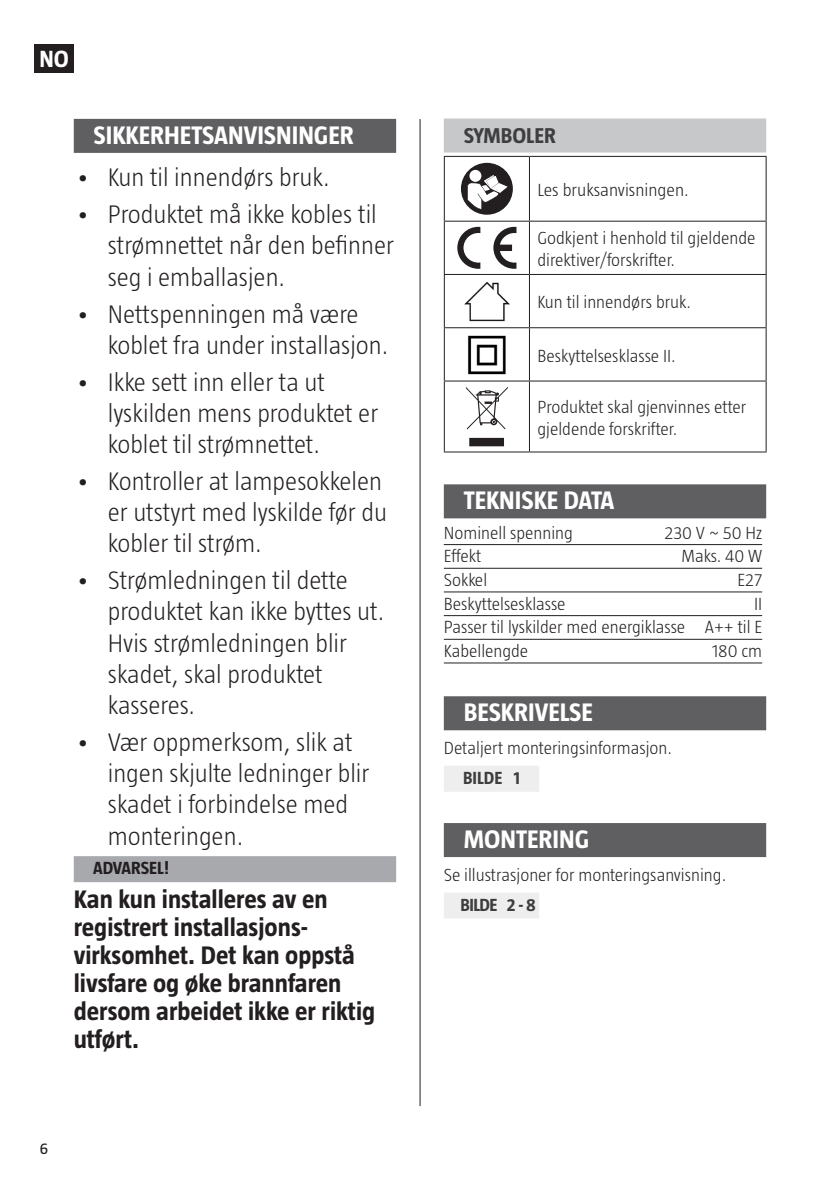
<style>
.page{position:relative;width:840px;height:1191px;background:#fff}
.page>*{position:absolute;margin:0;border:0;box-sizing:border-box;transform-origin:0 0}
.t1{font:300 26px/31.2px "Taz";color:#231f20}
.t2{font:700 26px/28px "Taz";color:#231f20}
.t3{font:700 26px "Taz";color:#fff}
.t4{font:700 24px "Taz";color:#fff}
.t5{font:700 22px "Taz";color:#3e3e3f}
.t6{font:300 18px/21.6px "Taz";color:#231f20}
.t7{font:700 18px "Taz";letter-spacing:-.015em;color:#3e3e3f}
.t8{font:700 18px "Taz";color:#231f20}
.t9{font:16px "Taz";color:#231f20}
</style>
<div class="page">
<div style="left:35px;top:44px;width:39px;height:29px;background:#231f20"></div>
<hr style="left:419px;top:119px;width:1px;height:987px;background:#231f20">
<div style="left:443px;top:118px;width:322px;height:34px;background:#c7c8ca"></div>
<div style="left:443px;top:484px;width:322px;height:34px;background:#5f5f62"></div>
<hr style="left:443px;top:544px;width:318px;height:1px;background:#231f20">
<hr style="left:443px;top:568px;width:318px;height:1px;background:#231f20">
<hr style="left:443px;top:591px;width:318px;height:1px;background:#231f20">
<hr style="left:443px;top:615px;width:318px;height:1px;background:#231f20">
<hr style="left:443px;top:639px;width:318px;height:1px;background:#231f20">
<hr style="left:443px;top:662px;width:318px;height:1px;background:#231f20">
<div style="left:443px;top:696px;width:322px;height:34px;background:#5f5f62"></div>
<div style="left:443px;top:765px;width:96px;height:26px;background:#eeeeef"></div>
<div style="left:443px;top:823px;width:322px;height:34px;background:#5f5f62"></div>
<div style="left:443px;top:892px;width:96px;height:26px;background:#eeeeef"></div>
<hr style="left:443px;top:156px;width:86px;height:1px;background:#231f20">
<hr style="left:529px;top:156px;width:237px;height:1px;background:#231f20">
<hr style="left:443px;top:157px;width:1px;height:64px;background:#231f20">
<hr style="left:528px;top:157px;width:1px;height:64px;background:#231f20">
<hr style="left:765px;top:157px;width:1px;height:64px;background:#231f20">
<hr style="left:443px;top:221px;width:86px;height:1px;background:#231f20">
<hr style="left:443px;top:222px;width:1px;height:52px;background:#231f20">
<hr style="left:529px;top:221px;width:237px;height:1px;background:#231f20">
<hr style="left:528px;top:222px;width:1px;height:52px;background:#231f20">
<hr style="left:765px;top:222px;width:1px;height:52px;background:#231f20">
<hr style="left:443px;top:274px;width:86px;height:1px;background:#231f20">
<hr style="left:443px;top:275px;width:1px;height:52px;background:#231f20">
<hr style="left:529px;top:274px;width:237px;height:1px;background:#231f20">
<hr style="left:528px;top:275px;width:1px;height:52px;background:#231f20">
<hr style="left:765px;top:275px;width:1px;height:52px;background:#231f20">
<hr style="left:443px;top:327px;width:86px;height:1px;background:#231f20">
<hr style="left:443px;top:328px;width:1px;height:52px;background:#231f20">
<hr style="left:529px;top:327px;width:237px;height:1px;background:#231f20">
<hr style="left:528px;top:328px;width:1px;height:52px;background:#231f20">
<hr style="left:765px;top:328px;width:1px;height:52px;background:#231f20">
<hr style="left:443px;top:380px;width:86px;height:1px;background:#231f20">
<hr style="left:443px;top:381px;width:1px;height:70px;background:#231f20">
<hr style="left:529px;top:380px;width:237px;height:1px;background:#231f20">
<hr style="left:528px;top:381px;width:1px;height:70px;background:#231f20">
<hr style="left:765px;top:381px;width:1px;height:70px;background:#231f20">
<hr style="left:443px;top:451px;width:86px;height:1px;background:#231f20">
<hr style="left:529px;top:451px;width:237px;height:1px;background:#231f20">
<div style="left:460px;top:163px;width:52px;height:52px;background:#231f20;border-radius:50%"></div>
<div style="left:469px;top:170px;width:12px;height:12px;background:#fff;border-radius:50%"></div>
<svg style="left:467px;top:173px;width:42px;height:36px"></svg>
<svg style="left:457px;top:227px;width:23px;height:42px"></svg>
<svg style="left:493px;top:227px;width:23px;height:42px"></svg>
<img style="left:464px;top:281px;width:46px;height:41px">
<img style="left:468px;top:335px;width:38px;height:40px">
<svg style="left:465px;top:387px;width:42px;height:59px"></svg>
<div style="left:74px;top:119px;width:322px;height:34px;background:#5f5f62"></div>
<div style="left:74px;top:856px;width:322px;height:26px;background:#a8a9ad"></div>
<p class="t4" style="left:39px;top:45px;width:31px">NO</p>
<p class="t3" style="left:94px;top:120px;width:261px">SIKKERHETSANVISNINGER</p>
<p class="t1" style="left:76px;top:162px;width:255px">• Kun til innendørs bruk.</p>
<p class="t1" style="left:108px;top:198px;width:287px;text-indent:-32px">• Produktet må ikke kobles til strømnettet når den befinner seg i emballasjen.</p>
<p class="t1" style="left:108px;top:298px;width:282px;text-indent:-32px">• Nettspenningen må være koblet fra under installasjon.</p>
<p class="t1" style="left:108px;top:366px;width:272px;text-indent:-32px">• Ikke sett inn eller ta ut lyskilden mens produktet er koblet til strømnettet.</p>
<p class="t1" style="left:108px;top:465px;width:280px;text-indent:-32px">• Kontroller at lampesokkelen er utstyrt med lyskilde før du kobler til strøm.</p>
<p class="t1" style="left:108px;top:564px;width:278px;text-indent:-32px">• Strømledningen til dette produktet kan ikke byttes ut.<br>Hvis strømledningen blir skadet, skal produktet kasseres.</p>
<p class="t1" style="left:108px;top:726px;width:263px;text-indent:-32px">• Vær oppmerksom, slik at ingen skjulte ledninger blir skadet i forbindelse med monteringen.</p>
<p class="t8" style="left:93px;top:858px;width:78px">ADVARSEL!</p>
<p class="t2" style="left:74px;top:885px;width:303px">Kan kun installeres av en registrert installasjons&shy;virksomhet. Det kan oppstå livsfare og øke brannfaren dersom arbeidet ikke er riktig utført.</p>
<p class="t9" style="left:40px;top:1139px;width:10px">6</p>
<p class="t5" style="left:463px;top:123px;width:94px">SYMBOLER</p>
<p class="t6" style="left:537px;top:179px;width:153px">Les bruksanvisningen.</p>
<p class="t6" style="left:537px;top:227px;width:219px">Godkjent i henhold til gjeldende direktiver/forskrifter.</p>
<p class="t6" style="left:537px;top:291px;width:155px">Kun til innendørs bruk.</p>
<p class="t6" style="left:537px;top:344px;width:140px">Beskyttelsesklasse II.</p>
<p class="t6" style="left:537px;top:396px;width:210px">Produktet skal gjenvinnes etter gjeldende forskrifter.</p>
<p class="t3" style="left:463px;top:486px;width:152px">TEKNISKE DATA</p>
<p class="t6" style="left:443px;top:521px;width:131px">Nominell spenning</p>
<p class="t6" style="left:664px;top:521px;width:99px">230 V ~ 50 Hz</p>
<p class="t6" style="left:443px;top:545px;width:39px">Effekt</p>
<p class="t6" style="left:681px;top:545px;width:82px">Maks. 40 W</p>
<p class="t6" style="left:443px;top:569px;width:45px">Sokkel</p>
<p class="t6" style="left:737px;top:569px;width:26px">E27</p>
<p class="t6" style="left:443px;top:592px;width:123px">Beskyttelsesklasse</p>
<p class="t6" style="left:443px;top:591px;width:320px;line-height:23.6px;text-align:justify;text-indent:310px">II Passer til lyskilder med energiklasse A++ til E Kabellengde</p>
<p class="t6" style="left:711px;top:640px;width:52px">180 cm</p>
<p class="t3" style="left:463px;top:698px;width:130px">BESKRIVELSE</p>
<p class="t6" style="left:443px;top:737px;width:230px">Detaljert monteringsinformasjon.</p>
<p class="t7" style="left:463px;top:767px;width:59px">BILDE 1</p>
<p class="t3" style="left:463px;top:824px;width:127px">MONTERING</p>
<p class="t6" style="left:443px;top:864px;width:284px">Se illustrasjoner for monteringsanvisning.</p>
<p class="t7" style="left:460px;top:894px;width:77px">BILDE 2 - 8</p>
</div>
